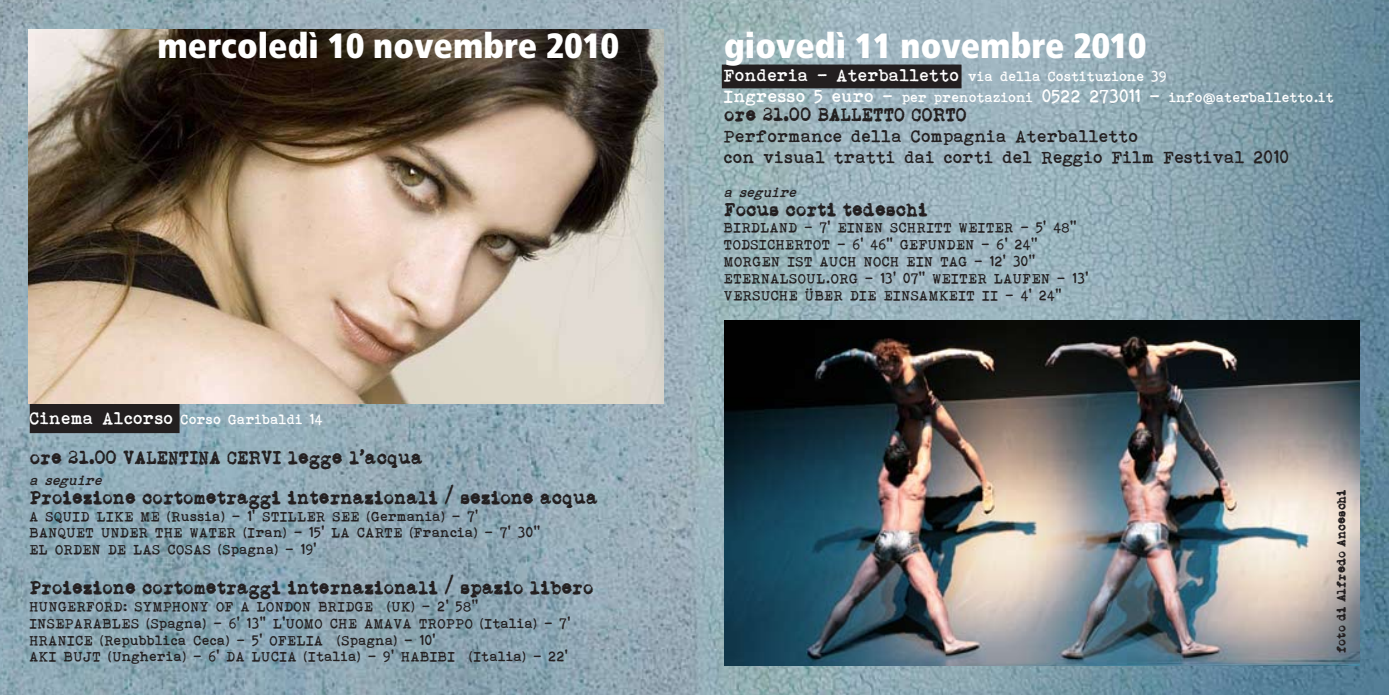
<style>
.page{position:relative;width:1389px;height:695px;background:#fff}
.page>*{position:absolute;margin:0;border:0;box-sizing:border-box;transform-origin:0 0}
.t1{font:900 condensed 35px "Frutiger";color:#fff}
.testo10{font:17.5px "Bohemian typewriter";color:#231f20}
.titolo{font:15.75px "L.C.Smith 5 typewriter";color:#231f20}
.testo{font:14px "Bohemian typewriter";color:#231f20}
.testo-2{font:14px "Bohemian typewriter";color:#fff}
.testo10-2{font:14px "Bohemian typewriter";color:#fff}
.testo-3{font:italic 14px "Bohemian typewriter";color:#231f20}
.testo10-3{font:italic 14px "Bohemian typewriter";color:#231f20}
.titolo-2{font:10.5px "L.C.Smith 5 typewriter";color:#231f20}
.s1{font-size:17.5px}
</style>
<div class="page">
<img style="left:0;top:0;width:1389px;height:694px">
<div style="left:723px;top:65px;width:238px;height:22px;background:#231f20"></div>
<div style="left:722px;top:64px;width:240px;height:24px;border:2px solid #231f20"></div>
<div style="left:31px;top:404px;width:148px;height:28px;background:#231f20"></div>
<div style="left:30px;top:403px;width:150px;height:30px;border:2px solid #231f20"></div>
<img style="left:29px;top:29px;width:634px;height:374px">
<img style="left:724px;top:320px;width:636px;height:345px">
<p class="t1" style="left:158px;top:24px;width:463px">mercoledì 10 novembre 2010</p>
<p class="t1" style="left:724px;top:24px;width:424px">giovedì 11 novembre 2010</p>
<p class="testo-2" style="left:30px;top:411px;width:295px"><span class="s1">Cinema Alcorso</span> Corso Garibaldi 14</p>
<p class="titolo" style="left:30px;top:444px;width:395px">ore 21.00 VALENTINA CERVI legge l’acqua</p>
<p class="testo-3" style="left:30px;top:472px;width:78px">a seguire</p>
<p class="titolo" style="left:30px;top:484px;width:570px">Proiezione cortometraggi internazionali / sezione acqua</p>
<p class="testo" style="left:30px;top:508px;width:451px">A SQUID LIKE ME (Russia) - 1’ STILLER SEE (Germania) - 7’</p>
<p class="testo" style="left:30px;top:524px;width:512px">BANQUET UNDER THE WATER (Iran) - 15’ LA CARTE (Francia) - 7’ 30’’</p>
<p class="testo" style="left:30px;top:541px;width:289px">EL ORDEN DE LAS COSAS (Spagna) - 19’</p>
<p class="titolo" style="left:30px;top:574px;width:565px">Proiezione cortometraggi internazionali / spazio libero</p>
<p class="testo" style="left:30px;top:598px;width:450px">HUNGERFORD: SYMPHONY OF A LONDON BRIDGE (UK) - 2’ 58’’</p>
<p class="testo" style="left:30px;top:615px;width:543px">INSEPARABLES (Spagna) - 6’ 13’’ L’UOMO CHE AMAVA TROPPO (Italia) - 7’</p>
<p class="testo" style="left:30px;top:631px;width:408px">HRANICE (Repubblica Ceca) - 5’ OFELIA (Spagna) - 10’</p>
<p class="testo" style="left:30px;top:648px;width:540px">AKI BUJT (Ungheria) - 6’ DA LUCIA (Italia) - 9’ HABIBI (Italia) - 22’</p>
<p class="testo10-2" style="left:724px;top:68px;width:445px"><span class="s1">Fonderia - Aterballetto</span> via della Costituzione 39</p>
<p class="testo-2" style="left:724px;top:89px;width:612px"><span class="s1">Ingresso 5 euro -</span> per prenotazioni <span class="s1">0522 273011 -</span> info@aterballetto.it</p>
<p class="titolo" style="left:724px;top:101px;width:244px">ore 21.00 BALLETTO CORTO</p>
<p class="testo10" style="left:724px;top:126px;width:416px">Performance della Compagnia Aterballetto</p>
<p class="testo10" style="left:724px;top:147px;width:567px">con visual tratti dai corti del Reggio Film Festival 2010</p>
<p class="testo10-3" style="left:724px;top:184px;width:78px">a seguire</p>
<p class="titolo" style="left:724px;top:196px;width:205px">Focus corti tedeschi</p>
<p class="testo" style="left:724px;top:219px;width:354px">BIRDLAND - 7’ EINEN SCHRITT WEITER - 5’ 48’’</p>
<p class="testo" style="left:724px;top:236px;width:315px">TODSICHERTOT - 6’ 46’’ GEFUNDEN - 6’ 24’’</p>
<p class="testo" style="left:724px;top:253px;width:313px">MORGEN IST AUCH NOCH EIN TAG - 12’ 30’’</p>
<p class="testo" style="left:724px;top:270px;width:366px">ETERNALSOUL.ORG - 13’ 07’’ WEITER LAUFEN - 13’</p>
<p class="testo" style="left:724px;top:287px;width:340px">VERSUCHE ÜBER DIE EINSAMKEIT II - 4’ 24’’</p>
<p class="titolo-2" style="left:1333px;top:652px;width:165px;rotate:-90deg">foto di Alfredo Anceschi</p>
</div>
